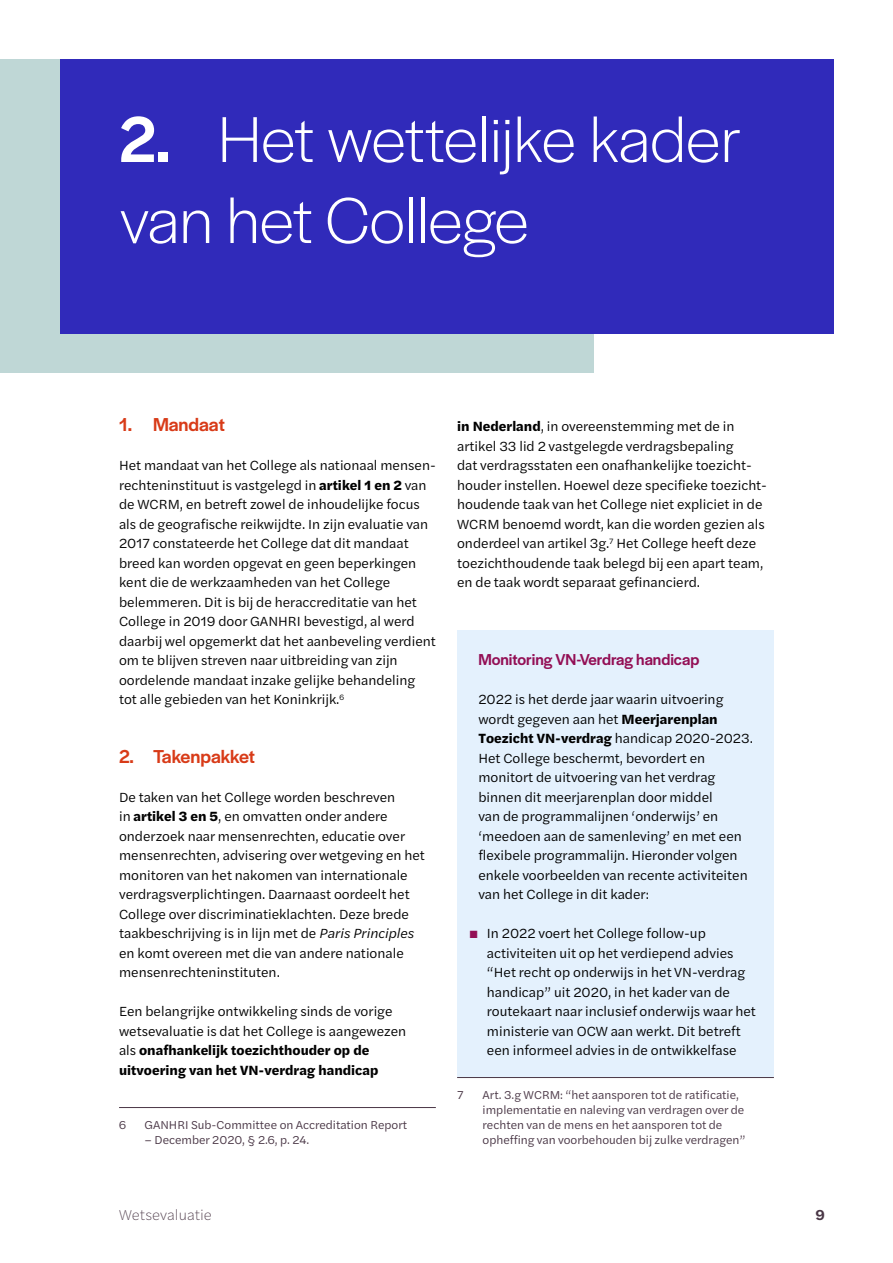
<style>
.page{position:relative;width:893px;height:1263px;background:#fff}
.page>*{position:absolute;margin:0;border:0;box-sizing:border-box;transform-origin:0 0}
.t1{font:300 67.5px/81px "Halyard Display";color:#fff}
.t2{font:500 19.5px "Halyard Display";color:#d83b18}
.t3{font:500 16.5px "Halyard Display";color:#930f55}
.t4{font:200 15px "Halyard Text";color:#493645}
.t5{font:600 15px "Halyard Text";color:#493645}
.t6{font:13.8px/19.5px "Halyard Text";color:#000}
.t7{font:12px/15px "Halyard Text";color:#493645}
.s1{font-weight:500}
.s2{font-weight:700}
.s3{font-style:italic}
.s4{color:#930f55}
</style>
<div class="page">
<div style="left:457px;top:630px;width:317px;height:57px;background:#e4f1fd"></div>
<div style="left:457px;top:653px;width:317px;height:287px;background:#e4f1fd"></div>
<div style="left:457px;top:906px;width:317px;height:171px;background:#e4f1fd"></div>
<hr style="left:457px;top:1077px;width:317px;height:1px;background:#493645">
<hr style="left:119px;top:1107px;width:317px;height:1px;background:#493645">
<div style="left:0;top:60px;width:594px;height:313px;background:#bfd7d6"></div>
<div style="left:60px;top:60px;width:773px;height:274px;background:#302aba"></div>
<h1 class="t1" style="left:119px;top:95px;width:624px"><span class="s1">2.</span> Het wettelijke kader van het College</h1>
<h2 class="t2" style="left:119px;top:411px;width:107px">1. Mandaat</h2>
<p class="t6" style="left:119px;top:455px;width:318px">Het mandaat van het College als nationaal mensen&shy;rechteninstituut is vastgelegd in <span class="s2">artikel 1 en 2</span> van de WCRM, en betreft zowel de inhoudelijke focus als de geografische reikwijdte. In zijn evaluatie van 2017 constateerde het College dat dit mandaat breed kan worden opgevat en geen beperkingen kent die de werkzaamheden van het College belemmeren. Dit is bij de heraccreditatie van het College in 2019 door GANHRI bevestigd, al werd daarbij wel opgemerkt dat het aanbeveling verdient om te blijven streven naar uitbreiding van zijn oordelende mandaat inzake gelijke behandeling tot alle gebieden van het Koninkrijk.<sup>6</sup></p>
<h2 class="t2" style="left:119px;top:742px;width:138px">2. Takenpakket</h2>
<p class="t6" style="left:119px;top:786px;width:307px">De taken van het College worden beschreven<br>in <span class="s2">artikel 3 en 5</span>, en omvatten onder andere onderzoek naar mensenrechten, educatie over mensenrechten, advisering over wetgeving en het monitoren van het nakomen van internationale verdragsverplichtingen. Daarnaast oordeelt het College over discriminatieklachten. Deze brede taakbeschrijving is in lijn met de <span class="s3">Paris Principles </span>en komt overeen met die van andere nationale mensenrechteninstituten.</p>
<p class="t6" style="left:119px;top:1001px;width:289px">Een belangrijke ontwikkeling sinds de vorige wetsevaluatie is dat het College is aangewezen als <span class="s2">onafhankelijk toezichthouder op de uitvoering van het VN-verdrag handicap</span></p>
<p class="t7" style="left:119px;top:1117px;width:8px">6</p>
<p class="t7" style="left:145px;top:1117px;width:264px">GANHRI Sub-Committee on Accreditation Report</p>
<p class="t7" style="left:145px;top:1132px;width:166px">– December 2020, § 2.6, p. 24.</p>
<p class="t6" style="left:457px;top:416px;width:311px"><span class="s2">in Nederland</span>, in overeenstemming met de in artikel 33 lid 2 vastgelegde verdragsbepaling<br>dat verdragsstaten een onafhankelijke toezicht&shy;houder instellen. Hoewel deze specifieke toezicht&shy;houdende taak van het College niet expliciet in de WCRM benoemd wordt, kan die worden gezien als onderdeel van artikel 3g.<sup>7</sup> Het College heeft deze toezichthoudende taak belegd bij een apart team, en de taak wordt separaat gefinancierd.</p>
<p class="t3" style="left:478px;top:648px;width:222px">Monitoring VN-Verdrag handicap</p>
<p class="t6" style="left:478px;top:689px;width:276px">2022 is het derde jaar waarin uitvoering wordt gegeven aan het <span class="s2">Meerjarenplan Toezicht VN-verdrag</span> handicap 2020-2023.<br>Het College beschermt, bevordert en monitort de uitvoering van het verdrag binnen dit meerjarenplan door middel<br>van de programmalijnen ‘onderwijs’ en ‘meedoen aan de samenleving’ en met een flexibele programmalijn. Hieronder volgen enkele voorbeelden van recente activiteiten van het College in dit kader:</p>
<p class="t6" style="left:487px;top:923px;width:270px;text-indent:-17px"><span class="s4">■</span> In 2022 voert het College follow-up activiteiten uit op het verdiepend advies “Het recht op onderwijs in het VN-verdrag handicap” uit 2020, in het kader van de routekaart naar inclusief onderwijs waar het ministerie van OCW aan werkt. Dit betreft een informeel advies in de ontwikkelfase</p>
<p class="t7" style="left:457px;top:1087px;width:8px">7</p>
<p class="t7" style="left:483px;top:1087px;width:264px">Art. 3.g WCRM: “het aansporen tot de ratificatie, implementatie en naleving van verdragen over de rechten van de mens en het aansporen tot de opheffing van voorbehouden bij zulke verdragen”</p>
<p class="t4" style="left:119px;top:1204px;width:94px">Wetsevaluatie</p>
<p class="t5" style="left:815px;top:1203px;width:11px">9</p>
</div>
